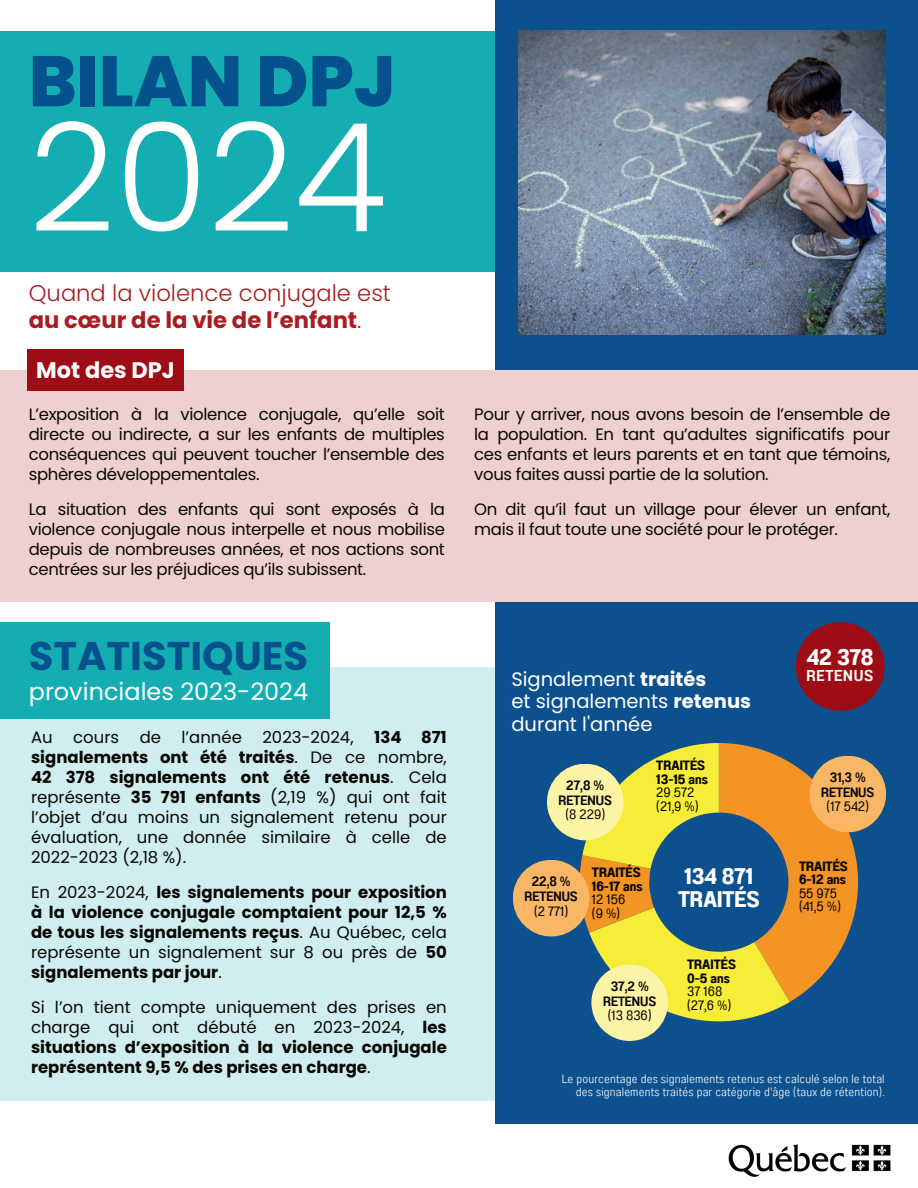
<style>
.page{position:relative;width:918px;height:1188px;background:#fff}
.page>*{position:absolute;margin:0;border:0;box-sizing:border-box;transform-origin:0 0}
.t1{font:300 150.9px "Poppins";color:#fff}
.t2{font:800 71.4px "Poppins";color:#05518d}
.t3{font:700 40.05px "Poppins";color:#05518d}
.t4{font:24px "Poppins";color:#fff}
.t5{font:300 22.65px/27px "Poppins";color:#a81d21}
.t6{font:22.65px/22.5px "Anantason Bold Wd 75";color:#fff}
.t7{font:700 22.5px "Poppins";color:#fff}
.t8{font:19.5px/22.5px "Poppins";color:#fff}
.t9{font:16.5px/20px "Poppins";letter-spacing:-.02em;color:#080704;text-align:justify}
.t10{font:700 16.5px/20px "Poppins";color:#080704;text-align:justify}
.t11{font:15.75px "Anantason Semi Bold Wd 75";letter-spacing:.05em;color:#fff}
.t12{font:13.5px/13.5px "Anantason Wd 75";color:#080704}
.t13{font:13.5px/13.5px "Anantason Bold Wd 75";color:#080704}
.t14{font:13.5px/14.7px "Anantason Semi Bold Wd 75";color:#080704;text-align:center}
.t15{font:12px/13px "Anantason Light Wd 75";letter-spacing:.015em;color:#fff;text-align:right}
.s1{font-weight:700}
.s2{font-weight:400}
</style>
<div class="page">
<div style="left:0;top:31px;width:582px;height:240px;background:#14aeb2"></div>
<div style="left:0;top:667px;width:918px;height:433px;background:#d0eeef"></div>
<div style="left:0;top:622px;width:330px;height:96px;background:#14aeb2"></div>
<div style="left:495px;top:0;width:423px;height:1124px;background:#0c508e"></div>
<div style="left:0;top:370px;width:918px;height:231px;background:#efd0d0"></div>
<div style="left:27px;top:350px;width:157px;height:41px;background:#9e0c15"></div>
<svg style="left:580px;top:743px;width:278px;height:278px"></svg>
<div style="left:796px;top:622px;width:89px;height:89px;background:#9e0c15;border-radius:50%"></div>
<div style="left:547px;top:764px;width:77px;height:76px;background:#fbf4a4;border-radius:50%"></div>
<div style="left:591px;top:964px;width:77px;height:77px;background:#fbf4a4;border-radius:50%"></div>
<div style="left:810px;top:756px;width:76px;height:76px;background:#f9b664;border-radius:50%"></div>
<div style="left:513px;top:860px;width:76px;height:76px;background:#f9b664;border-radius:50%"></div>
<img style="left:518px;top:31px;width:367px;height:303px">
<img style="left:728px;top:1144px;width:163px;height:33px">
<h2 class="t2" style="left:29px;top:40px;width:368px">BILAN DPJ</h2>
<h1 class="t1" style="left:29px;top:91px;width:359px">2024</h1>
<h3 class="t5" style="left:29px;top:280px;width:364px">Quand la violence conjugale est <span class="s1">au cœur de la vie de l’enfant</span>.</h3>
<h3 class="t7" style="left:36px;top:357px;width:140px">Mot des DPJ</h3>
<p class="t9" style="left:29px;top:404px;width:418px">L’exposition à la violence conjugale, qu’elle soit directe ou indirecte, a sur les enfants de multiples conséquences qui peuvent toucher l’ensemble des sphères développementales.</p>
<p class="t9" style="left:29px;top:499px;width:418px">La situation des enfants qui sont exposés à la violence conjugale nous interpelle et nous mobilise depuis de nombreuses années, et nos actions sont centrées sur les préjudices qu’ils subissent.</p>
<h3 class="t3" style="left:29px;top:633px;width:281px">STATISTIQUES</h3>
<h3 class="t4" style="left:29px;top:677px;width:281px">provinciales 2023-2024</h3>
<p class="t9" style="left:31px;top:727px;width:417px">Au cours de l’année 2023-2024, <span class="s1">134 871 signalements ont été traités</span>. De ce nombre, <span class="s1">42 378 signalements ont été retenus</span>. Cela représente <span class="s1">35 791 enfants</span> (2,19 %) qui ont fait l’objet d’au moins un signalement retenu pour évaluation, une donnée similaire à celle de 2022-2023 (2,18 %).</p>
<p class="t10" style="left:31px;top:882px;width:417px"><span class="s2">En 2023-2024,</span> les signalements pour exposition à la violence conjugale comptaient pour 12,5 % de tous les signalements reçus<span class="s2">. Au Québec, cela représente un signalement sur 8 ou près de</span> 50 signalements par jour<span class="s2">.</span></p>
<p class="t10" style="left:31px;top:997px;width:417px"><span class="s2">Si l’on tient compte uniquement des prises en charge qui ont débuté en 2023-2024,</span> les situations d’exposition à la violence conjugale représentent 9,5 % des prises en charge<span class="s2">.</span></p>
<p class="t9" style="left:474px;top:404px;width:418px">Pour y arriver, nous avons besoin de l’ensemble de la population. En tant qu’adultes significatifs pour ces enfants et leurs parents et en tant que témoins, vous faites aussi partie de la solution.</p>
<p class="t9" style="left:474px;top:499px;width:418px">On dit qu’il faut un village pour élever un enfant, mais il faut toute une société pour le protéger.</p>
<p class="t8" style="left:511px;top:668px;width:241px">Signalement <span class="s1">traités<br></span>et signalements <span class="s1">retenus </span>durant l'année</p>
<p class="t14" style="left:559px;top:779px;width:55px">27,8 %<br>RETENUS</p>
<p class="t12" style="left:565px;top:808px;width:41px">(8 229)</p>
<p class="t13" style="left:656px;top:759px;width:53px">TRAITÉS<br>13-15 ans</p>
<p class="t12" style="left:656px;top:786px;width:44px">29 572 (21,9 %)</p>
<p class="t14" style="left:525px;top:875px;width:55px">22,8 %<br>RETENUS</p>
<p class="t12" style="left:534px;top:904px;width:36px">(2 771)</p>
<p class="t13" style="left:592px;top:866px;width:52px">TRAITÉS<br>16-17 ans</p>
<p class="t12" style="left:592px;top:893px;width:35px">12 156 (9 %)</p>
<h3 class="t6" style="left:678px;top:866px;width:83px">134 871<br>TRAITÉS</h3>
<p class="t14" style="left:603px;top:979px;width:55px">37,2 %<br>RETENUS</p>
<p class="t12" style="left:608px;top:1009px;width:46px">(13 836)</p>
<p class="t13" style="left:687px;top:958px;width:50px">TRAITÉS<br>0-5 ans</p>
<p class="t12" style="left:687px;top:985px;width:46px">37 168 (27,6 %)</p>
<h3 class="t6" style="left:807px;top:646px;width:68px">42 378</h3>
<p class="t11" style="left:806px;top:663px;width:68px">RETENUS</p>
<p class="t14" style="left:821px;top:771px;width:55px">31,3 %<br>RETENUS</p>
<p class="t12" style="left:827px;top:800px;width:44px">(17 542)</p>
<p class="t13" style="left:799px;top:860px;width:50px">TRAITÉS<br>6-12 ans</p>
<p class="t12" style="left:799px;top:887px;width:43px">55 975 (41,5 %)</p>
<p class="t15" style="left:562px;top:1073px;width:324px">Le pourcentage des signalements retenus est calculé selon le total des signalements traités par catégorie d’âge (taux de rétention).</p>
</div>
